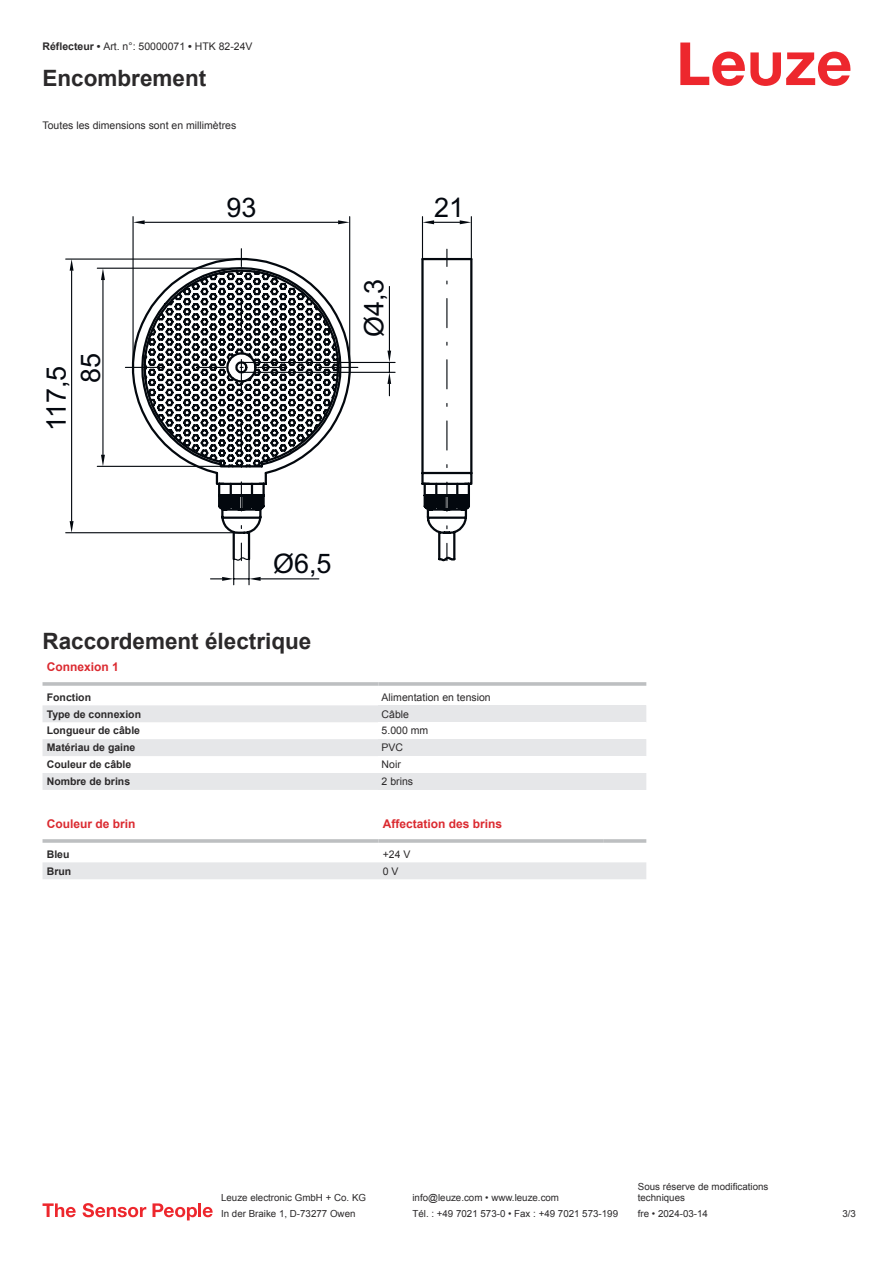
<style>
.page{position:relative;width:893px;height:1263px;background:#fff}
.page>*{position:absolute;margin:0;border:0;box-sizing:border-box;transform-origin:0 0}
.t1{font:27px "Arial";color:#04080f}
.t2{font:700 22.5px "Arial";color:#2b292a}
.t3{font:700 12px "Arial";color:#db2a30}
.t4{font:10.5px "Arial";color:#2b292a}
.t5{font:700 10.5px "Arial";color:#2b292a}
.t6{font:9.75px/11.7px "Arial";color:#2b292a}
.s1{font-weight:700}
</style>
<div class="page">
<svg style="left:680px;top:43px;width:170px;height:43px"></svg>
<svg style="left:43px;top:705px;width:335px;height:85px;fill:#e6e7e9"></svg>
<hr style="left:43px;top:682px;width:335px;height:4px;background:#bdbfc1">
<hr style="left:378px;top:682px;width:268px;height:4px;background:#c8cacb">
<div style="left:378px;top:705px;width:268px;height:17px;background:#e6e7e9"></div>
<div style="left:378px;top:739px;width:268px;height:17px;background:#e6e7e9"></div>
<div style="left:378px;top:773px;width:268px;height:17px;background:#e6e7e9"></div>
<div style="left:43px;top:862px;width:603px;height:17px;background:#e6e7e9"></div>
<hr style="left:43px;top:839px;width:335px;height:4px;background:#bdbfc1">
<hr style="left:378px;top:839px;width:226px;height:4px;background:#c9cbcc">
<hr style="left:604px;top:839px;width:42px;height:4px;background:#bdbfc1">
<svg style="left:43px;top:1203px;width:33px;height:14px"></svg>
<svg style="left:83px;top:1203px;width:63px;height:14px"></svg>
<svg style="left:153px;top:1203px;width:44px;height:17px"></svg>
<hr style="left:198px;top:1203px;width:3px;height:14px;background:#ed272d">
<svg style="left:203px;top:1207px;width:10px;height:10px"></svg>
<hr style="left:132px;top:217px;width:2px;height:150px;background:#03080e">
<hr style="left:349px;top:217px;width:1px;height:150px;background:#03080e">
<hr style="left:145px;top:222px;width:193px;height:1px;background:#03080e">
<svg style="left:133px;top:220px;width:12px;height:4px"></svg>
<svg style="left:338px;top:220px;width:12px;height:4px"></svg>
<svg style="left:131px;top:257px;width:11px;height:209px"></svg>
<hr style="left:102px;top:280px;width:2px;height:175px;background:#03080e">
<hr style="left:97px;top:466px;width:144px;height:1px;background:#03080e">
<hr style="left:97px;top:268px;width:144px;height:1px;background:#03080e">
<svg style="left:101px;top:268px;width:4px;height:12px"></svg>
<svg style="left:101px;top:455px;width:4px;height:11px"></svg>
<hr style="left:66px;top:258px;width:175px;height:2px;background:#03080e">
<hr style="left:66px;top:532px;width:175px;height:1px;background:#03080e">
<hr style="left:71px;top:271px;width:1px;height:250px;background:#03080e">
<svg style="left:70px;top:259px;width:4px;height:12px"></svg>
<svg style="left:70px;top:521px;width:4px;height:12px"></svg>
<hr style="left:125px;top:367px;width:39px;height:1px;background:#03080e">
<svg style="left:142px;top:249px;width:330px;height:336px"></svg>
<hr style="left:471px;top:217px;width:1px;height:42px;background:#03080e">
<hr style="left:422px;top:217px;width:1px;height:42px;background:#03080e">
<svg style="left:423px;top:220px;width:48px;height:4px"></svg>
<hr style="left:422px;top:258px;width:49px;height:2px;background:#03080e">
<p class="t4" style="left:43px;top:43px;width:211px"><span class="s1">Réflecteur •</span> Art. n°: 50000071 <span class="s1">•</span> HTK 82-24V</p>
<h2 class="t2" style="left:43px;top:70px;width:165px">Encombrement</h2>
<p class="t4" style="left:43px;top:121px;width:195px">Toutes les dimensions sont en millimètres</p>
<h1 class="t1" style="left:226px;top:197px;width:32px">93</h1>
<h1 class="t1" style="left:434px;top:197px;width:32px">21</h1>
<h1 class="t1" style="left:46px;top:431px;width:67px;rotate:-90deg">117,5</h1>
<h1 class="t1" style="left:80px;top:383px;width:32px;rotate:-90deg">85</h1>
<h1 class="t1" style="left:363px;top:337px;width:60px;rotate:-90deg">Ø4,3</h1>
<h1 class="t1" style="left:273px;top:553px;width:60px">Ø6,5</h1>
<h2 class="t2" style="left:43px;top:633px;width:270px">Raccordement électrique</h2>
<p class="t3" style="left:47px;top:663px;width:74px">Connexion 1</p>
<p class="t5" style="left:47px;top:693px;width:46px">Fonction</p>
<p class="t4" style="left:382px;top:693px;width:111px">Alimentation en tension</p>
<p class="t5" style="left:47px;top:710px;width:96px">Type de connexion</p>
<p class="t4" style="left:382px;top:710px;width:29px">Câble</p>
<p class="t5" style="left:47px;top:727px;width:95px">Longueur de câble</p>
<p class="t4" style="left:382px;top:727px;width:48px">5.000 mm</p>
<p class="t5" style="left:47px;top:744px;width:90px">Matériau de gaine</p>
<p class="t4" style="left:382px;top:744px;width:23px">PVC</p>
<p class="t5" style="left:47px;top:761px;width:86px">Couleur de câble</p>
<p class="t4" style="left:382px;top:761px;width:21px">Noir</p>
<p class="t5" style="left:47px;top:777px;width:85px">Nombre de brins</p>
<p class="t4" style="left:382px;top:777px;width:33px">2 brins</p>
<p class="t3" style="left:47px;top:820px;width:90px">Couleur de brin</p>
<p class="t3" style="left:383px;top:820px;width:121px">Affectation des brins</p>
<p class="t5" style="left:47px;top:850px;width:24px">Bleu</p>
<p class="t4" style="left:383px;top:850px;width:29px">+24 V</p>
<p class="t5" style="left:47px;top:867px;width:26px">Brun</p>
<p class="t4" style="left:383px;top:867px;width:17px">0 V</p>
<p class="t6" style="left:221px;top:1193px;width:146px">Leuze electronic GmbH + Co. KG</p>
<p class="t6" style="left:412px;top:1193px;width:148px">info@leuze.com • www.leuze.com</p>
<p class="t6" style="left:638px;top:1181px;width:132px">Sous réserve de modifications techniques</p>
<p class="t6" style="left:221px;top:1209px;width:136px">In der Braike 1, D-73277 Owen</p>
<p class="t6" style="left:412px;top:1209px;width:207px">Tél. : +49 7021 573-0 • Fax : +49 7021 573-199</p>
<p class="t6" style="left:638px;top:1209px;width:72px">fre • 2024-03-14</p>
<p class="t6" style="left:842px;top:1209px;width:15px">3 /3</p>
</div>
